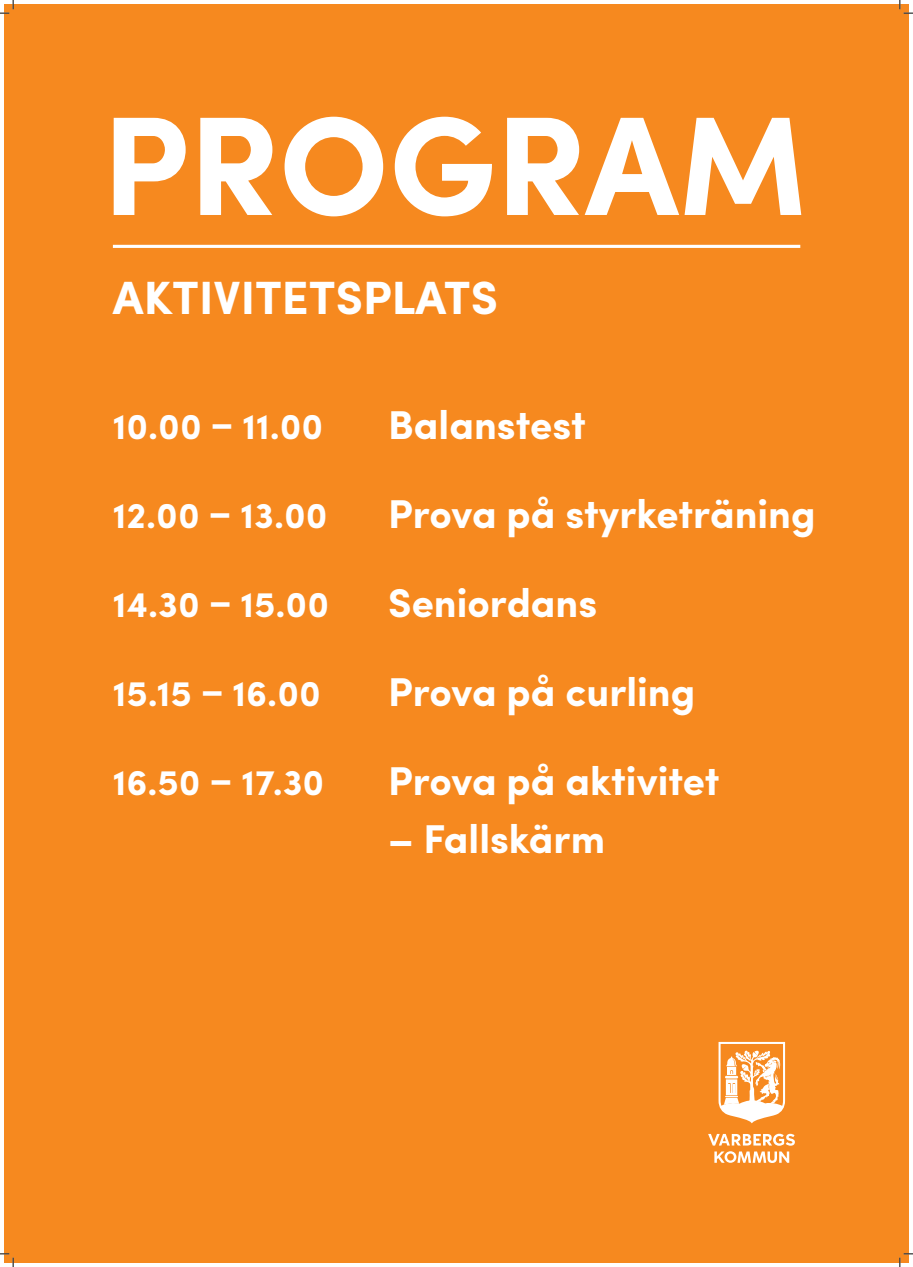
<style>
.page{position:relative;width:913px;height:1267px;background:#fff}
.page>*{position:absolute;margin:0;border:0;box-sizing:border-box;transform-origin:0 0}
.t1{font:700 140.94px "Sofia Pro";color:#fff}
.t2{font:700 46.69px "Sofia Pro";color:#fff}
.t3{font:700 40.25px "Sofia Pro";color:#fff}
.t4{font:700 36px "Sofia Pro";color:#fff}
</style>
<div class="page">
<div style="left:4px;top:4px;width:904px;height:1258px;background:#f6891f"></div>
<svg style="left:708px;top:1133px;width:86px;height:12px"></svg>
<svg style="left:714px;top:1151px;width:74px;height:11px"></svg>
<svg style="left:718px;top:1041px;width:66px;height:82px"></svg>
<hr style="left:113px;top:245px;width:687px;height:3px;background:#fff">
<svg style="left:0;top:0;width:14px;height:14px"></svg>
<svg style="left:0;top:1253px;width:14px;height:13px"></svg>
<svg style="left:899px;top:0;width:13px;height:14px"></svg>
<svg style="left:899px;top:1253px;width:13px;height:13px"></svg>
<h1 class="t1" style="left:102px;top:58px;width:706px">PROGRAM</h1>
<p class="t2" style="left:113px;top:262px;width:386px">AKTIVITETSPLATS</p>
<p class="t4" style="left:113px;top:399px;width:212px">10.00 – 11.00</p>
<p class="t3" style="left:388px;top:394px;width:199px">Balanstest</p>
<p class="t4" style="left:113px;top:488px;width:216px">12.00 – 13.00</p>
<p class="t3" style="left:388px;top:483px;width:429px">Prova på styrketräning</p>
<p class="t4" style="left:113px;top:577px;width:218px">14.30 – 15.00</p>
<p class="t3" style="left:388px;top:572px;width:210px">Seniordans</p>
<p class="t4" style="left:113px;top:666px;width:209px">15.15 – 16.00</p>
<p class="t3" style="left:388px;top:661px;width:308px">Prova på curling</p>
<p class="t4" style="left:113px;top:754px;width:213px">16.50 – 17.30</p>
<p class="t3" style="left:388px;top:750px;width:332px">Prova på aktivitet</p>
<p class="t3" style="left:388px;top:808px;width:218px">– Fallskärm</p>
</div>
